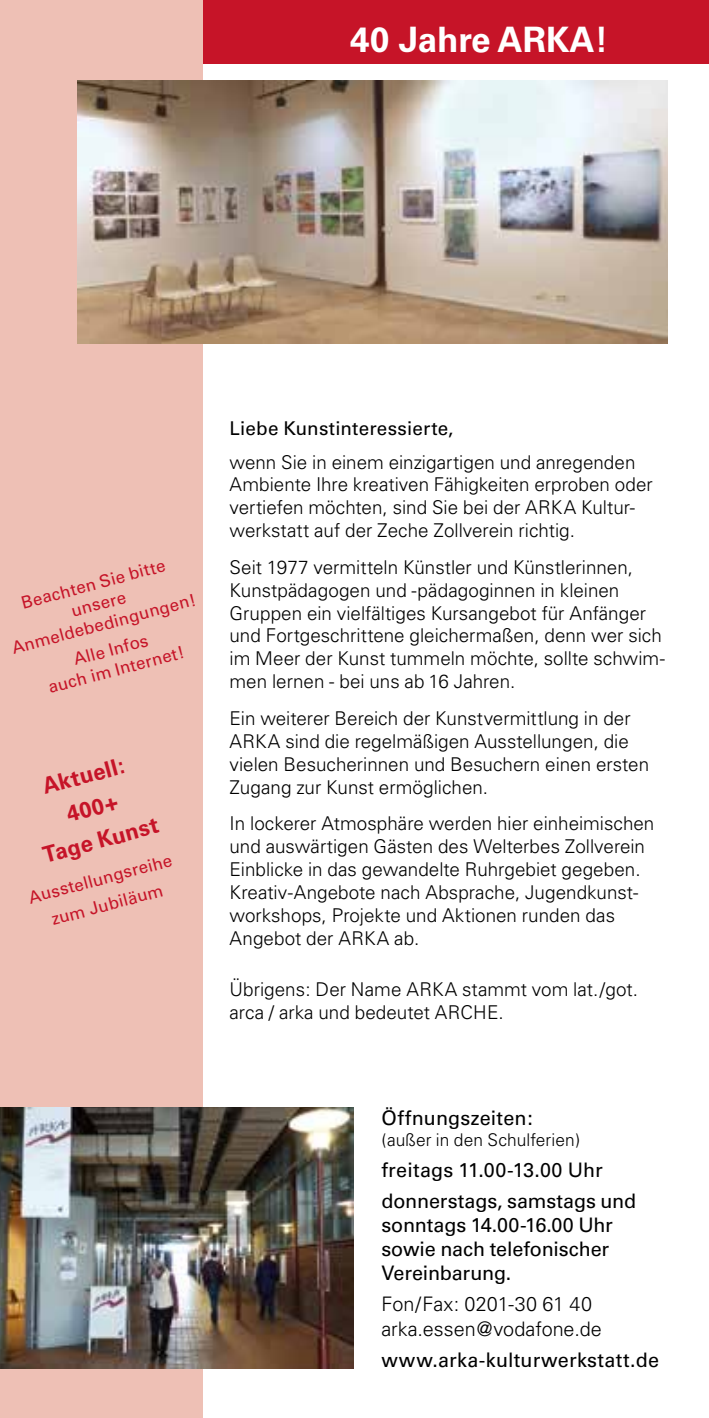
<style>
.page{position:relative;width:709px;height:1418px;background:#fff}
.page>*{position:absolute;margin:0;border:0;box-sizing:border-box;transform-origin:0 0}
.t1{font:700 35px "Univers";color:#fff}
.t2{font:700 22.5px/33.2px "Univers";color:#c61428;text-align:center}
.t3{font:500 20px/24px "Univers CE";color:#000}
.t4{font:300 20px/24px "Univers";color:#000}
.t5{font:300 19px/22.8px "Univers";color:#000}
.t6{font:500 19px "Univers CE";letter-spacing:.01em;color:#000}
.t7{font:300 17.5px "Univers";letter-spacing:.005em;color:#000}
.t8{font:500 17.25px/20.5px "Univers CE";color:#c61428;text-align:center}
</style>
<div class="page">
<div style="left:0;top:0;width:709px;height:64px;background:#c61428"></div>
<hr style="left:708px;top:0;width:1px;height:64px;background:#8785c0">
<div style="left:0;top:0;width:202px;height:1417px;background:#eec0b5"></div>
<img style="left:78px;top:80px;width:589px;height:263px">
<img style="left:0;top:1107px;width:353px;height:261px">
<h1 class="t1" style="left:350px;top:19px;width:260px">40 Jahre ARKA!</h1>
<p class="t8" style="left:-1px;top:599px;width:191px;rotate:-15deg">Beachten Sie bitte unsere<br>Anmeldebedingungen!</p>
<p class="t8" style="left:41px;top:658px;width:142px;rotate:-15deg">Alle Infos<br>auch im Internet!</p>
<p class="t2" style="left:22px;top:775px;width:120px;rotate:-15deg">Aktuell:<br>400+<br>Tage Kunst</p>
<p class="t8" style="left:26px;top:885px;width:149px;line-height:26.8px;rotate:-15deg">Ausstellungsreihe zum Jubiläum</p>
<p class="t6" style="left:229px;top:417px;width:225px">Liebe Kunstinteressierte,</p>
<p class="t5" style="left:229px;top:450px;width:425px">wenn Sie in einem einzigartigen und anregenden Ambiente Ihre kreativen Fähigkeiten erproben oder vertiefen möchten, sind Sie bei der ARKA Kultur&shy;werkstatt auf der Zeche Zollverein richtig.</p>
<p class="t5" style="left:229px;top:556px;width:437px">Seit 1977 vermitteln Künstler und Künstlerinnen, Kunstpädagogen und -pädagoginnen in kleinen Gruppen ein vielfältiges Kursangebot für Anfänger und Fortgeschrittene gleichermaßen, denn wer sich im Meer der Kunst tummeln möchte, sollte schwim&shy;men lernen - bei uns ab 16 Jahren.</p>
<p class="t5" style="left:229px;top:707px;width:421px">Ein weiterer Bereich der Kunstvermittlung in der ARKA sind die regelmäßigen Ausstellungen, die vielen Besucherinnen und Besuchern einen ersten Zugang zur Kunst ermöglichen.</p>
<p class="t5" style="left:229px;top:812px;width:426px">In lockerer Atmosphäre werden hier einheimischen und auswärtigen Gästen des Welterbes Zollverein Einblicke in das gewandelte Ruhrgebiet gegeben.<br>Kreativ-Angebote nach Absprache, Jugendkunst&shy;workshops, Projekte und Aktionen runden das Angebot der ARKA ab.</p>
<p class="t5" style="left:229px;top:977px;width:410px">Übrigens: Der Name ARKA stammt vom lat./got. arca / arka und bedeutet ARCHE.</p>
<p class="t3" style="left:381px;top:1106px;width:153px">Öffnungszeiten:</p>
<p class="t7" style="left:381px;top:1129px;width:200px">(außer in den Schulferien)</p>
<p class="t3" style="left:381px;top:1155px;width:256px;line-height:31px">freitags 11.00-13.00 Uhr donnerstags, samstags und</p>
<p class="t3" style="left:381px;top:1213px;width:233px">sonntags 14.00-16.00 Uhr sowie nach telefonischer<br>Vereinbarung.</p>
<p class="t4" style="left:381px;top:1292px;width:222px">Fon/Fax: 0201-30 61 40 arka.essen@vodafone.de</p>
<p class="t3" style="left:381px;top:1347px;width:279px">www.arka-kulturwerkstatt.de</p>
</div>
